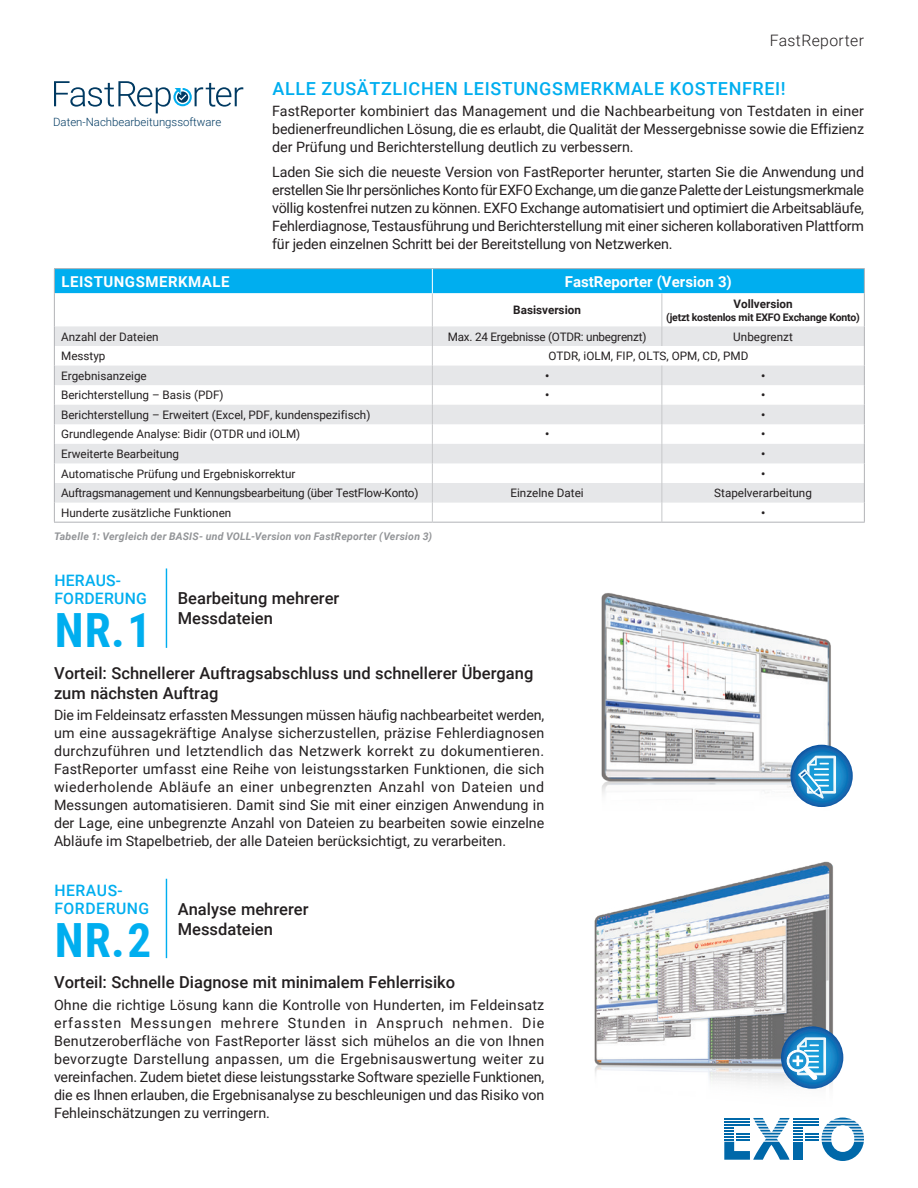
<style>
.page{position:relative;width:918px;height:1188px;background:#fff}
.page>*{position:absolute;margin:0;border:0;box-sizing:border-box;transform-origin:0 0}
.t1{font:700 47.25px "Roboto Condensed";color:#00aeef}
.t2{font:500 18px "Roboto";letter-spacing:.035em;color:#00aeef}
.t3{font:500 16.5px/19.8px "Roboto";color:#231f20}
.t4{font:500 15.75px/18px "Roboto";letter-spacing:.025em;color:#00aeef}
.t5{font:300 15.75px "Roboto";letter-spacing:.025em;color:#231f20}
.t6{font:700 15px "Roboto";color:#fff}
.t7{font:700 15px "Roboto";letter-spacing:.035em;color:#fff}
.t8{font:14.25px/18px "Roboto";color:#231f20;text-align:justify}
.t9{font:11.7px "Roboto";color:#231f20}
.t10{font:11.7px "Roboto";letter-spacing:-.02em;color:#231f20}
.t11{font:700 11.7px "Roboto";color:#231f20}
.t12{font:300 11.4px "Roboto";color:#003a62}
.t13{font:italic 700 10.5px "Roboto";letter-spacing:.025em;color:#939598}
.t14{font:700 10.5px "Roboto";letter-spacing:-.02em;color:#231f20}
</style>
<div class="page">
<svg style="left:724px;top:1118px;width:140px;height:43px"></svg>
<hr style="left:724px;top:1124px;width:26px;height:2px;background:#0068a9">
<img style="left:601px;top:593px;width:250px;height:214px">
<svg style="left:790px;top:745px;width:63px;height:62px"></svg>
<svg style="left:798px;top:756px;width:38px;height:43px;background:#5eafdb"></svg>
<img style="left:594px;top:861px;width:250px;height:227px">
<svg style="left:781px;top:1026px;width:62px;height:63px"></svg>
<svg style="left:787px;top:1037px;width:39px;height:43px"></svg>
<hr style="left:166px;top:568px;width:1px;height:80px;background:#00aeef">
<hr style="left:166px;top:879px;width:1px;height:79px;background:#00aeef">
<svg style="left:54px;top:81px;width:189px;height:32px"></svg>
<svg style="left:55px;top:293px;width:809px;height:229px"></svg>
<svg style="left:55px;top:326px;width:809px;height:177px;fill:#e6e7e9"></svg>
<hr style="left:54px;top:268px;width:378px;height:1px;background:#b2b3b7">
<hr style="left:432px;top:268px;width:230px;height:1px;background:#b2b3b7">
<hr style="left:662px;top:268px;width:203px;height:1px;background:#b2b3b7">
<hr style="left:54px;top:293px;width:1px;height:33px;background:#b2b3b7">
<hr style="left:864px;top:293px;width:1px;height:33px;background:#b2b3b7">
<svg style="left:54px;top:326px;width:1px;height:196px"></svg>
<hr style="left:54px;top:522px;width:378px;height:1px;background:#b2b3b7">
<hr style="left:432px;top:522px;width:230px;height:1px;background:#b2b3b7">
<hr style="left:662px;top:522px;width:203px;height:1px;background:#b2b3b7">
<hr style="left:432px;top:293px;width:1px;height:33px;background:#c7c8ca">
<hr style="left:662px;top:293px;width:1px;height:33px;background:#c7c8ca">
<svg style="left:662px;top:326px;width:1px;height:20px"></svg>
<svg style="left:432px;top:326px;width:1px;height:196px"></svg>
<svg style="left:662px;top:366px;width:1px;height:156px"></svg>
<div style="left:54px;top:269px;width:811px;height:24px;background:#00aeef"></div>
<svg style="left:864px;top:326px;width:1px;height:196px"></svg>
<p class="t12" style="left:53px;top:114px;width:170px">Daten-Nachbearbeitungssoftware</p>
<p class="t5" style="left:770px;top:30px;width:96px">FastReporter</p>
<p class="t2" style="left:272px;top:75px;width:515px">ALLE ZUSÄTZLICHEN LEISTUNGSMERKMALE KOSTENFREI!</p>
<p class="t8" style="left:272px;top:101px;width:593px">FastReporter kombiniert das Management und die Nachbearbeitung von Testdaten in einer bedienerfreundlichen Lösung, die es erlaubt, die Qualität der Messergebnisse sowie die Effizienz der Prüfung und Berichterstellung deutlich zu verbessern.</p>
<p class="t8" style="left:272px;top:162px;width:593px">Laden Sie sich die neueste Version von FastReporter herunter, starten Sie die Anwendung und erstellen Sie Ihr persönliches Konto für EXFO Exchange, um die ganze Palette der Leistungsmerkmale völlig kostenfrei nutzen zu können. EXFO Exchange automatisiert und optimiert die Arbeitsabläufe, Fehlerdiagnose, Testausführung und Berichterstellung mit einer sicheren kollaborativen Plattform für jeden einzelnen Schritt bei der Bereitstellung von Netzwerken.</p>
<p class="t7" style="left:61px;top:271px;width:170px">LEISTUNGSMERKMALE</p>
<p class="t6" style="left:565px;top:271px;width:169px">FastReporter (Version 3)</p>
<p class="t11" style="left:513px;top:302px;width:69px">Basisversion</p>
<p class="t11" style="left:733px;top:295px;width:61px">Vollversion</p>
<p class="t14" style="left:666px;top:310px;width:195px">(jetzt kostenlos mit EXFO Exchange Konto)</p>
<p class="t9" style="left:61px;top:328px;width:99px">Anzahl der Dateien</p>
<p class="t10" style="left:448px;top:328px;width:200px">Max. 24 Ergebnisse (OTDR: unbegrenzt)</p>
<p class="t9" style="left:733px;top:328px;width:61px">Unbegrenzt</p>
<p class="t9" style="left:61px;top:348px;width:46px">Messtyp</p>
<p class="t9" style="left:548px;top:348px;width:201px">OTDR, iOLM, FIP, OLTS, OPM, CD, PMD</p>
<p class="t9" style="left:61px;top:367px;width:87px">Ergebnisanzeige</p>
<p class="t11" style="left:545px;top:367px;width:6px">•</p>
<p class="t11" style="left:761px;top:367px;width:6px">•</p>
<p class="t9" style="left:61px;top:387px;width:164px">Berichterstellung – Basis (PDF)</p>
<p class="t11" style="left:545px;top:387px;width:6px">•</p>
<p class="t11" style="left:761px;top:387px;width:6px">•</p>
<p class="t9" style="left:61px;top:407px;width:311px">Berichterstellung – Erweitert (Excel, PDF, kundenspezifisch)</p>
<p class="t11" style="left:761px;top:407px;width:6px">•</p>
<p class="t9" style="left:61px;top:426px;width:241px">Grundlegende Analyse: Bidir (OTDR und iOLM)</p>
<p class="t11" style="left:545px;top:426px;width:6px">•</p>
<p class="t11" style="left:761px;top:426px;width:6px">•</p>
<p class="t9" style="left:61px;top:446px;width:120px">Erweiterte Bearbeitung</p>
<p class="t11" style="left:761px;top:446px;width:6px">•</p>
<p class="t9" style="left:61px;top:465px;width:236px">Automatische Prüfung und Ergebniskorrektur</p>
<p class="t11" style="left:761px;top:465px;width:6px">•</p>
<p class="t10" style="left:61px;top:485px;width:359px">Auftragsmanagement und Kennungsbearbeitung (über TestFlow-Konto)</p>
<p class="t9" style="left:511px;top:485px;width:75px">Einzelne Datei</p>
<p class="t9" style="left:714px;top:485px;width:99px">Stapelverarbeitung</p>
<p class="t9" style="left:61px;top:504px;width:172px">Hunderte zusätzliche Funktionen</p>
<p class="t11" style="left:761px;top:504px;width:6px">•</p>
<p class="t13" style="left:54px;top:529px;width:380px">Tabelle 1: Vergleich der BASIS- und VOLL-Version von FastReporter (Version 3)</p>
<p class="t4" style="left:54px;top:571px;width:94px">HERAUS-<br>FORDERUNG</p>
<h1 class="t1" style="left:55px;top:597px;width:98px">NR. 1</h1>
<p class="t3" style="left:178px;top:588px;width:163px">Bearbeitung mehrerer<br>Messdateien</p>
<p class="t3" style="left:54px;top:663px;width:481px">Vorteil: Schnellerer Auftragsabschluss und schnellerer Übergang zum nächsten Auftrag</p>
<p class="t8" style="left:54px;top:706px;width:492px">Die im Feldeinsatz erfassten Messungen müssen häufig nachbearbeitet werden, um eine aussagekräftige Analyse sicherzustellen, präzise Fehlerdiagnosen durchzuführen und letztendlich das Netzwerk korrekt zu dokumentieren.<br>FastReporter umfasst eine Reihe von leistungsstarken Funktionen, die sich wiederholende Abläufe an einer unbegrenzten Anzahl von Dateien und Messungen automatisieren. Damit sind Sie mit einer einzigen Anwendung in der Lage, eine unbegrenzte Anzahl von Dateien zu bearbeiten sowie einzelne Abläufe im Stapelbetrieb, der alle Dateien berücksichtigt, zu verarbeiten.</p>
<p class="t4" style="left:54px;top:881px;width:96px">HERAUS-<br>FORDERUNG</p>
<h1 class="t1" style="left:55px;top:907px;width:98px">NR. 2</h1>
<p class="t3" style="left:178px;top:898px;width:132px">Analyse mehrerer<br>Messdateien</p>
<p class="t3" style="left:54px;top:972px;width:403px">Vorteil: Schnelle Diagnose mit minimalem Fehlerrisiko</p>
<p class="t8" style="left:54px;top:995px;width:492px">Ohne die richtige Lösung kann die Kontrolle von Hunderten, im Feldeinsatz erfassten Messungen mehrere Stunden in Anspruch nehmen. Die Benutzeroberfläche von FastReporter lässt sich mühelos an die von Ihnen bevorzugte Darstellung anpassen, um die Ergebnisauswertung weiter zu vereinfachen. Zudem bietet diese leistungsstarke Software spezielle Funktionen, die es Ihnen erlauben, die Ergebnisanalyse zu beschleunigen und das Risiko von Fehleinschätzungen zu verringern.</p>
</div>
